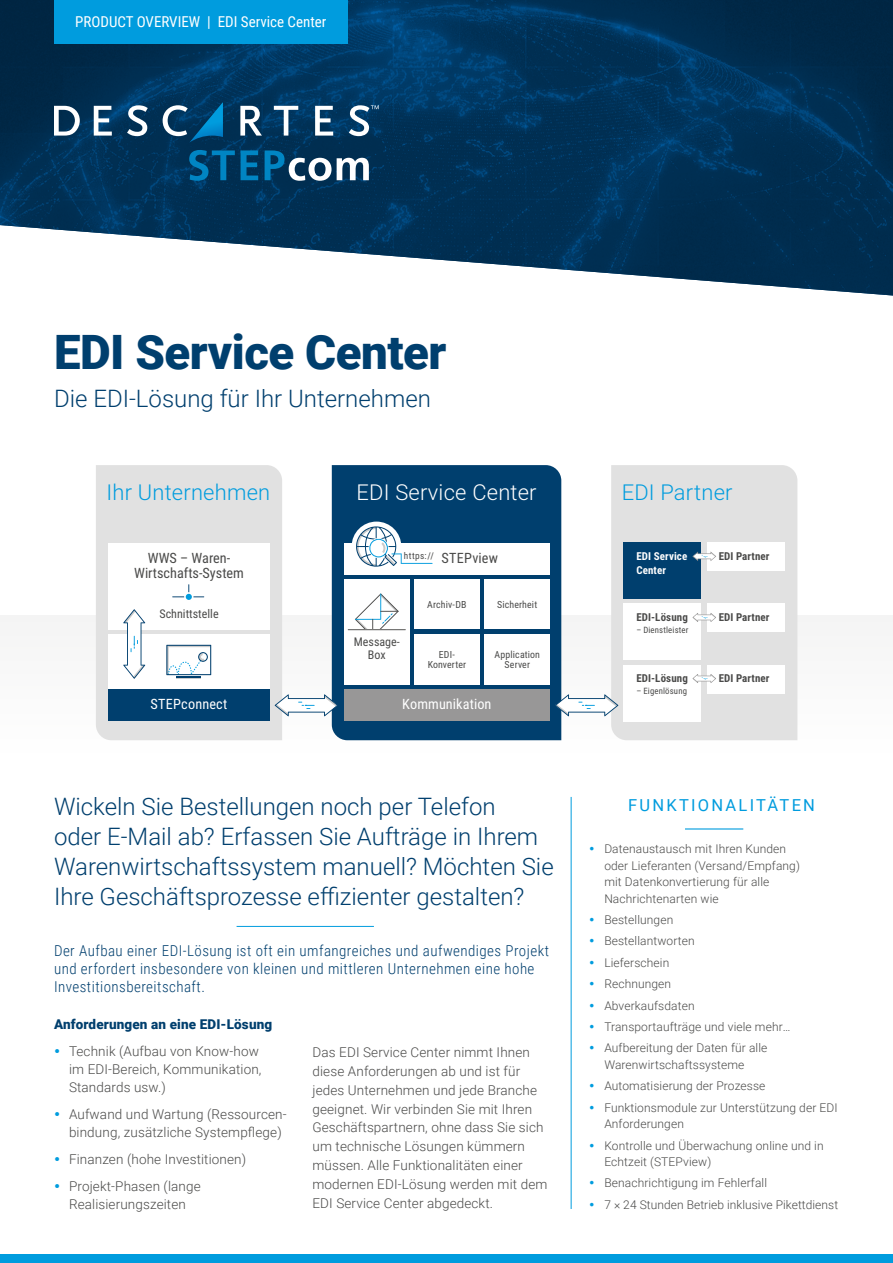
<style>
.page{position:relative;width:893px;height:1263px;background:#fff}
.page>*{position:absolute;margin:0;border:0;box-sizing:border-box;transform-origin:0 0}
.t1{font:900 47.4px "Roboto";letter-spacing:-.01em;color:#003f6e}
.t2{font:300 24px/30px "Roboto";color:#003f6e}
.t3{font:300 21.9px "Roboto";letter-spacing:.01em;color:#009cde}
.t4{font:300 21.9px "Roboto";letter-spacing:.01em;color:#fff}
.t5{font:16.5px "Roboto";letter-spacing:.135em;color:#009cde}
.t6{font:300 15px/18px "Roboto Condensed";letter-spacing:.03em;color:#003f6e}
.t7{font:15px "Roboto Condensed";color:#fff}
.t8{font:14.25px/15.3px "Roboto Condensed";color:#4a4a49;text-align:center}
.t9{font:14.25px "Roboto Condensed";letter-spacing:.01em;color:#fff}
.t10{font:300 13.5px/18.9px "Roboto";letter-spacing:.01em;color:#4a4a49}
.t11{font:900 13.5px "Roboto";letter-spacing:.01em;color:#003f6e}
.t12{font:300 12px/16.5px "Roboto";letter-spacing:.01em;color:#4a4a49}
.t13{font:12px/13.2px "Roboto Condensed";color:#4a4a49;text-align:center}
.t14{font:700 10.95px "Roboto Condensed";letter-spacing:.01em;color:#4a4a49}
.t15{font:700 10.95px "Roboto Condensed";letter-spacing:.015em;color:#fff}
.t16{font:9.9px/9.9px "Roboto Condensed";letter-spacing:.015em;color:#4a4a49;text-align:center}
.t17{font:9.3px "Roboto Condensed";letter-spacing:.035em;color:#4a4a49}
.t18{font:8.7px "Roboto Condensed";letter-spacing:.015em;color:#4a4a49}
.s1{color:#009cde}
</style>
<div class="page">
<img style="left:263px;top:0;width:630px;height:296px">
<img style="left:0;top:0;width:263px;height:246px">
<div style="left:96px;top:465px;width:186px;height:275px;background:#e1e1e1"></div>
<div style="left:332px;top:465px;width:229px;height:275px;background:#003f6e"></div>
<div style="left:611px;top:465px;width:186px;height:275px;background:#e1e1e1"></div>
<div style="left:108px;top:543px;width:162px;height:86px;background:#fff"></div>
<div style="left:108px;top:634px;width:162px;height:87px;background:#fff"></div>
<div style="left:108px;top:689px;width:162px;height:32px;background:#003f6e"></div>
<div style="left:344px;top:689px;width:206px;height:32px;background:#989797"></div>
<div style="left:624px;top:543px;width:77px;height:56px;background:#003f6e"></div>
<div style="left:624px;top:604px;width:77px;height:56px;background:#fff"></div>
<div style="left:624px;top:665px;width:77px;height:56px;background:#fff"></div>
<div style="left:344px;top:543px;width:206px;height:31px;background:#fff"></div>
<div style="left:344px;top:579px;width:65px;height:106px;background:#fff"></div>
<div style="left:414px;top:634px;width:66px;height:51px;background:#fff"></div>
<div style="left:485px;top:634px;width:65px;height:51px;background:#fff"></div>
<div style="left:414px;top:579px;width:66px;height:50px;background:#fff"></div>
<div style="left:485px;top:579px;width:65px;height:50px;background:#fff"></div>
<svg style="left:555px;top:694px;width:63px;height:22px"></svg>
<svg style="left:275px;top:694px;width:63px;height:22px"></svg>
<hr style="left:172px;top:596px;width:32px;height:1px;background:#003f6e">
<svg style="left:184px;top:584px;width:9px;height:16px"></svg>
<hr style="left:177px;top:677px;width:24px;height:2px;background:#cacaca">
<svg style="left:166px;top:645px;width:45px;height:33px"></svg>
<svg style="left:355px;top:593px;width:44px;height:36px"></svg>
<hr style="left:348px;top:629px;width:58px;height:1px;background:#4a4a49">
<div style="left:352px;top:522px;width:49px;height:49px;background:#fff;border-radius:50%"></div>
<svg style="left:356px;top:526px;width:77px;height:41px"></svg>
<div style="left:707px;top:604px;width:78px;height:28px;background:#fff"></div>
<div style="left:707px;top:665px;width:78px;height:28px;background:#fff"></div>
<div style="left:707px;top:543px;width:78px;height:28px;background:#fff"></div>
<svg style="left:692px;top:551px;width:24px;height:10px"></svg>
<svg style="left:693px;top:613px;width:23px;height:9px"></svg>
<svg style="left:693px;top:674px;width:23px;height:9px"></svg>
<svg style="left:123px;top:609px;width:22px;height:70px"></svg>
<div style="left:54px;top:0;width:293px;height:43px;background:#009cde"></div>
<div style="left:0;top:1254px;width:893px;height:9px;background:#009cde"></div>
<hr style="left:685px;top:828px;width:58px;height:1px;background:#009cde">
<hr style="left:571px;top:797px;width:1px;height:412px;background:#009cde">
<hr style="left:237px;top:926px;width:137px;height:1px;background:#009cde">
<svg style="left:54px;top:106px;width:26px;height:30px"></svg>
<svg style="left:94px;top:106px;width:18px;height:30px"></svg>
<svg style="left:127px;top:105px;width:21px;height:31px"></svg>
<svg style="left:240px;top:106px;width:22px;height:30px"></svg>
<svg style="left:274px;top:106px;width:24px;height:30px"></svg>
<svg style="left:315px;top:106px;width:18px;height:30px"></svg>
<svg style="left:349px;top:105px;width:30px;height:31px"></svg>
<svg style="left:163px;top:103px;width:60px;height:40px;background:#1c5d86"></svg>
<svg style="left:189px;top:150px;width:46px;height:31px"></svg>
<svg style="left:241px;top:150px;width:17px;height:30px"></svg>
<svg style="left:265px;top:150px;width:66px;height:31px"></svg>
<svg style="left:337px;top:158px;width:32px;height:22px"></svg>
<p class="t7" style="left:75px;top:11px;width:253px">PRODUCT OVERVIEW | EDI Service Center</p>
<h1 class="t1" style="left:54px;top:319px;width:394px">EDI Service Center</h1>
<h2 class="t2" style="left:54px;top:382px;width:378px">Die EDI-Lösung für Ihr Unternehmen</h2>
<h3 class="t3" style="left:106px;top:477px;width:165px">Ihr Unternehmen</h3>
<h3 class="t3" style="left:622px;top:477px;width:112px">EDI Partner</h3>
<h3 class="t4" style="left:356px;top:477px;width:182px">EDI Service Center</h3>
<p class="t8" style="left:134px;top:550px;width:111px">WWS – Waren-<br>Wirtschafts-System</p>
<p class="t13" style="left:159px;top:606px;width:61px">Schnittstelle</p>
<p class="t17" style="left:404px;top:550px;width:32px">https://</p>
<p class="t8" style="left:441px;top:550px;width:58px">STEPview</p>
<p class="t13" style="left:354px;top:634px;width:48px">Message-<br>Box</p>
<p class="t16" style="left:427px;top:599px;width:41px">Archiv-DB</p>
<p class="t16" style="left:497px;top:599px;width:42px">Sicherheit</p>
<p class="t16" style="left:428px;top:649px;width:40px">EDI-<br>Konverter</p>
<p class="t16" style="left:495px;top:649px;width:47px">Application<br>Server</p>
<p class="t9" style="left:151px;top:694px;width:78px">STEPconnect</p>
<p class="t9" style="left:402px;top:694px;width:91px">Kommunikation</p>
<h2 class="t2" style="left:54px;top:790px;width:501px">Wickeln Sie Bestel lun gen noch per Telefon<br>oder E-Mail ab? Erfassen Sie Aufträge in Ihrem Warenwirtschaftssystem manuell? Möchten Sie Ihre Geschäftsprozesse effizienter gestalten?</h2>
<p class="t6" style="left:54px;top:941px;width:497px">Der Aufbau einer EDI-Lösung ist oft ein umfangreiches und aufwendiges Projekt und erfordert insbesondere von kleinen und mittleren Unternehmen eine hohe<br>Investitionsbereitschaft.</p>
<p class="t11" style="left:54px;top:1015px;width:220px">Anforderungen an eine EDI-Lösung</p>
<p class="t10" style="left:69px;top:1042px;width:194px;line-height:18px;text-indent:-15px"><span class="s1">•</span> Technik (Aufbau von Know-how im EDI-Bereich, Kommunikation,<br>Standards usw.)</p>
<p class="t10" style="left:69px;top:1105px;width:219px;line-height:18px;text-indent:-15px"><span class="s1">•</span> Aufwand und Wartung (Ressourcen&shy;bindung, zusätzliche Systempflege)</p>
<p class="t10" style="left:54px;top:1149px;width:194px"><span class="s1">•</span> Finanzen (hohe Investitionen)</p>
<p class="t10" style="left:54px;top:1177px;width:148px;line-height:18px;text-align:center"><span class="s1">•</span> Projekt-Phasen (lange<br>Realisierungszeiten</p>
<p class="t10" style="left:312px;top:1042px;width:236px">Das EDI Service Center nimmt Ihnen diese Anforderungen ab und ist für jedes Unternehmen und jede Branche geeignet. Wir verbinden Sie mit Ihren Geschäftspartnern, ohne dass Sie sich um technische Lösungen kümmern müssen. Alle Funktionalitäten einer modernen EDI-Lösung werden mit dem EDI Service Center abgedeckt.</p>
<p class="t15" style="left:636px;top:549px;width:52px">EDI Service</p>
<p class="t14" style="left:719px;top:549px;width:52px">EDI Partner</p>
<p class="t15" style="left:636px;top:563px;width:31px">Center</p>
<p class="t14" style="left:636px;top:610px;width:53px">EDI-Lösung</p>
<p class="t14" style="left:719px;top:610px;width:52px">EDI Partner</p>
<p class="t18" style="left:636px;top:624px;width:54px">– Dienstleister</p>
<p class="t14" style="left:636px;top:671px;width:53px">EDI-Lösung</p>
<p class="t14" style="left:719px;top:671px;width:52px">EDI Partner</p>
<p class="t18" style="left:636px;top:685px;width:52px">– Eigenlösung</p>
<p class="t5" style="left:628px;top:794px;width:188px">FUNKTIONALITÄTEN</p>
<p class="t12" style="left:604px;top:840px;width:197px;text-indent:-15px"><span class="s1">•</span> Datenaustausch mit Ihren Kunden oder Lieferanten (Versand/Empfang) mit Datenkonvertierung für alle<br>Nachrichtenarten wie</p>
<p class="t12" style="left:589px;top:911px;width:86px"><span class="s1">•</span> Bestellungen</p>
<p class="t12" style="left:589px;top:932px;width:107px"><span class="s1">•</span> Bestellantworten</p>
<p class="t12" style="left:589px;top:954px;width:81px"><span class="s1">•</span> Lieferschein</p>
<p class="t12" style="left:589px;top:975px;width:83px"><span class="s1">•</span> Rechnungen</p>
<p class="t12" style="left:589px;top:996px;width:107px"><span class="s1">•</span> Abverkaufsdaten</p>
<p class="t12" style="left:589px;top:1018px;width:203px"><span class="s1">•</span> Transportaufträge und viele mehr…</p>
<p class="t12" style="left:604px;top:1039px;width:165px;text-indent:-15px"><span class="s1">•</span> Aufbereitung der Daten für alle<br>Warenwirtschaftssysteme</p>
<p class="t12" style="left:589px;top:1077px;width:178px"><span class="s1">•</span> Automatisierung der Prozesse</p>
<p class="t12" style="left:604px;top:1099px;width:235px;text-indent:-15px"><span class="s1">•</span> Funktionsmodule zur Unterstützung der EDI<br>Anforderungen</p>
<p class="t12" style="left:604px;top:1136px;width:221px;text-indent:-15px"><span class="s1">•</span> Kontrolle und Überwachung online und in<br>Echtzeit (STEPview)</p>
<p class="t12" style="left:589px;top:1174px;width:179px"><span class="s1">•</span> Benachrichtigung im Fehlerfall</p>
<p class="t12" style="left:589px;top:1196px;width:250px"><span class="s1">•</span> 7 × 24 Stunden Betrieb inklusive Pikettdienst</p>
</div>
